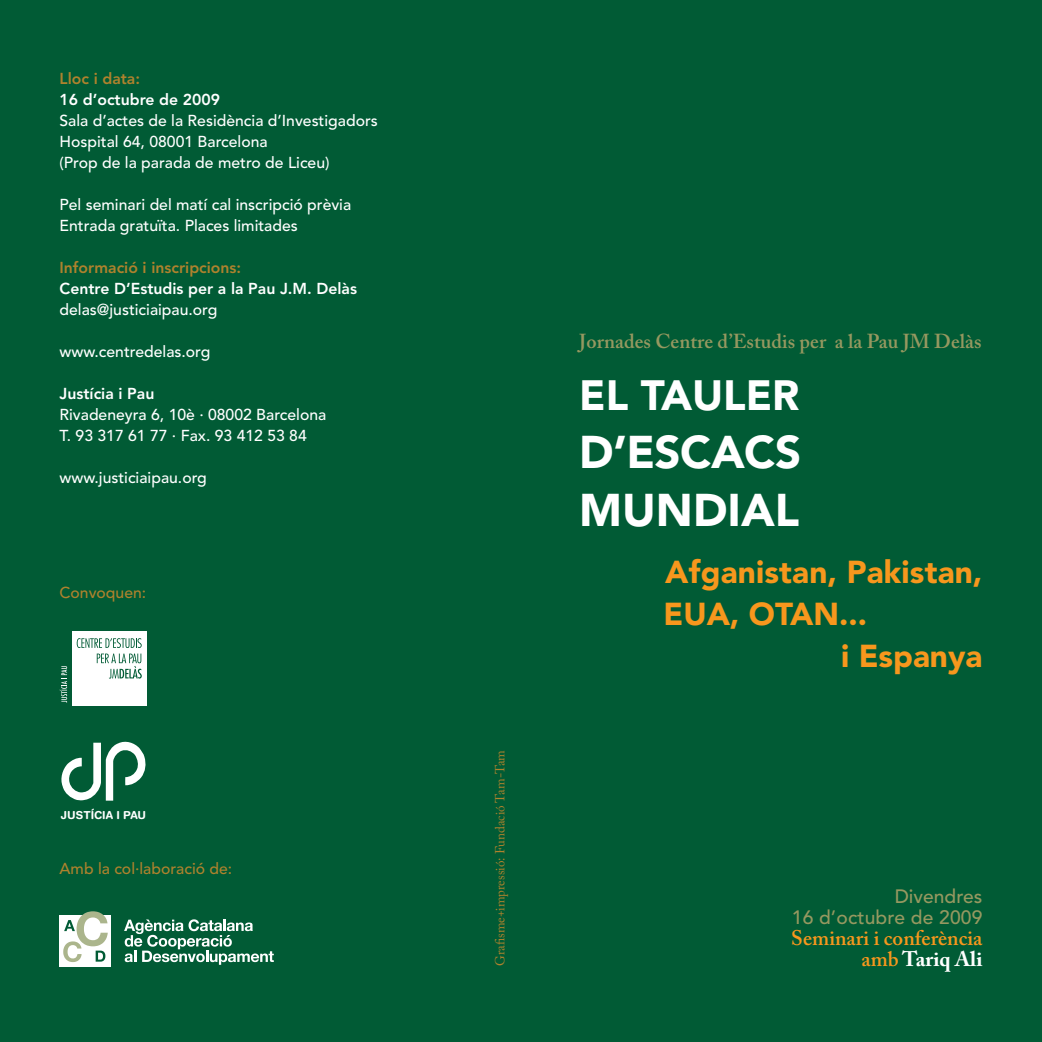
<style>
.page{position:relative;width:1042px;height:1042px;background:#015b35}
.page>*{position:absolute;margin:0;border:0;box-sizing:border-box;transform-origin:0 0}
.t1{font:900 45.5px/57.8px "Avenir";color:#fff}
.t2{font:900 42px "Avenir";color:#fff}
.t3{font:900 31.5px/42px "Avenir";color:#f7971d}
.t4{font:600 21px/21px "Adobe Caslon Pro";color:#f7971d;text-align:right}
.t5{font:600 20.12px "Adobe Caslon Pro";letter-spacing:.005em;color:#969860}
.t6{font:500 19.25px/21px "Avenir";letter-spacing:.01em;color:#969860;text-align:right}
.t7{font:500 15.75px/21px "Avenir";color:#fff}
.t8{font:800 15.75px "Avenir";color:#fff}
.t9{font:800 15.75px "Avenir";color:#af822d}
.t10{font:500 15.75px "Avenir";color:#af822d}
.t11{font:13.12px "Adobe Caslon Pro";color:#af822d}
.t12{font:700 11.03px "Helvetica Rounded";color:#fff}
.s1{font-weight:700;color:#fff}
</style>
<div class="page">
<svg style="left:61px;top:741px;width:85px;height:59px"></svg>
<svg style="left:60px;top:666px;width:7px;height:36px"></svg>
<div style="left:72px;top:631px;width:74px;height:75px;background:#fff"></div>
<svg style="left:77px;top:638px;width:65px;height:40px"></svg>
<div style="left:60px;top:915px;width:51px;height:51px;background:#fff"></div>
<svg style="left:124px;top:919px;width:150px;height:46px"></svg>
<svg style="left:63px;top:911px;width:45px;height:51px"></svg>
<p class="t9" style="left:60px;top:69px;width:82px">Lloc i data:</p>
<p class="t8" style="left:60px;top:90px;width:162px">16 d’octubre de 2009</p>
<p class="t7" style="left:60px;top:110px;width:320px">Sala d’actes de la Residència d’Investigadors<br>Hospital 64, 08001 Barcelona<br>(Prop de la parada de metro de Liceu)</p>
<p class="t7" style="left:60px;top:194px;width:293px">Pel seminari del matí cal inscripció prèvia<br>Entrada gratuïta. Places limitades</p>
<p class="t9" style="left:60px;top:258px;width:183px">Informació i inscripcions:</p>
<p class="t8" style="left:60px;top:279px;width:299px">Centre D’Estudis per a la Pau J.M. Delàs</p>
<p class="t7" style="left:60px;top:299px;width:159px">delas@justiciaipau.org</p>
<p class="t7" style="left:60px;top:341px;width:152px">www.centredelas.org</p>
<p class="t8" style="left:60px;top:384px;width:96px">Justícia i Pau</p>
<p class="t7" style="left:60px;top:404px;width:268px">Rivadeneyra 6, 10è · 08002 Barcelona<br>T. 93 317 61 77 · Fax. 93 412 53 84</p>
<p class="t7" style="left:60px;top:467px;width:149px">www.justiciaipau.org</p>
<p class="t10" style="left:60px;top:583px;width:88px">Convoquen:</p>
<p class="t12" style="left:61px;top:808px;width:87px">JUSTÍCIA I PAU</p>
<p class="t10" style="left:60px;top:859px;width:174px">Amb la col·laboració de:</p>
<p class="t11" style="left:492px;top:966px;width:218px;rotate:-90deg">Grafisme+impressió: Fundació Tam-Tam</p>
<p class="t5" style="left:579px;top:330px;width:404px">Jornades Centre d’Estudis per a la Pau JM Delàs</p>
<h2 class="t2" style="left:579px;top:370px;width:222px">EL TAULER</h2>
<h1 class="t1" style="left:579px;top:423px;width:223px">D’ESCACS<br>MUNDIAL</h1>
<h3 class="t3" style="left:663px;top:551px;width:320px">AFGANISTAN, PAKISTAN,<br>EUA, OTAN</h3>
<h3 class="t3" style="left:839px;top:593px;width:145px">...<br>I ESPANYA</h3>
<p class="t6" style="left:792px;top:886px;width:192px">Divendres<br>16 d’octubre de 2009</p>
<h3 class="t4" style="left:791px;top:927px;width:193px">Seminari i conferència amb <span class="s1">Tariq Ali</span></h3>
</div>
